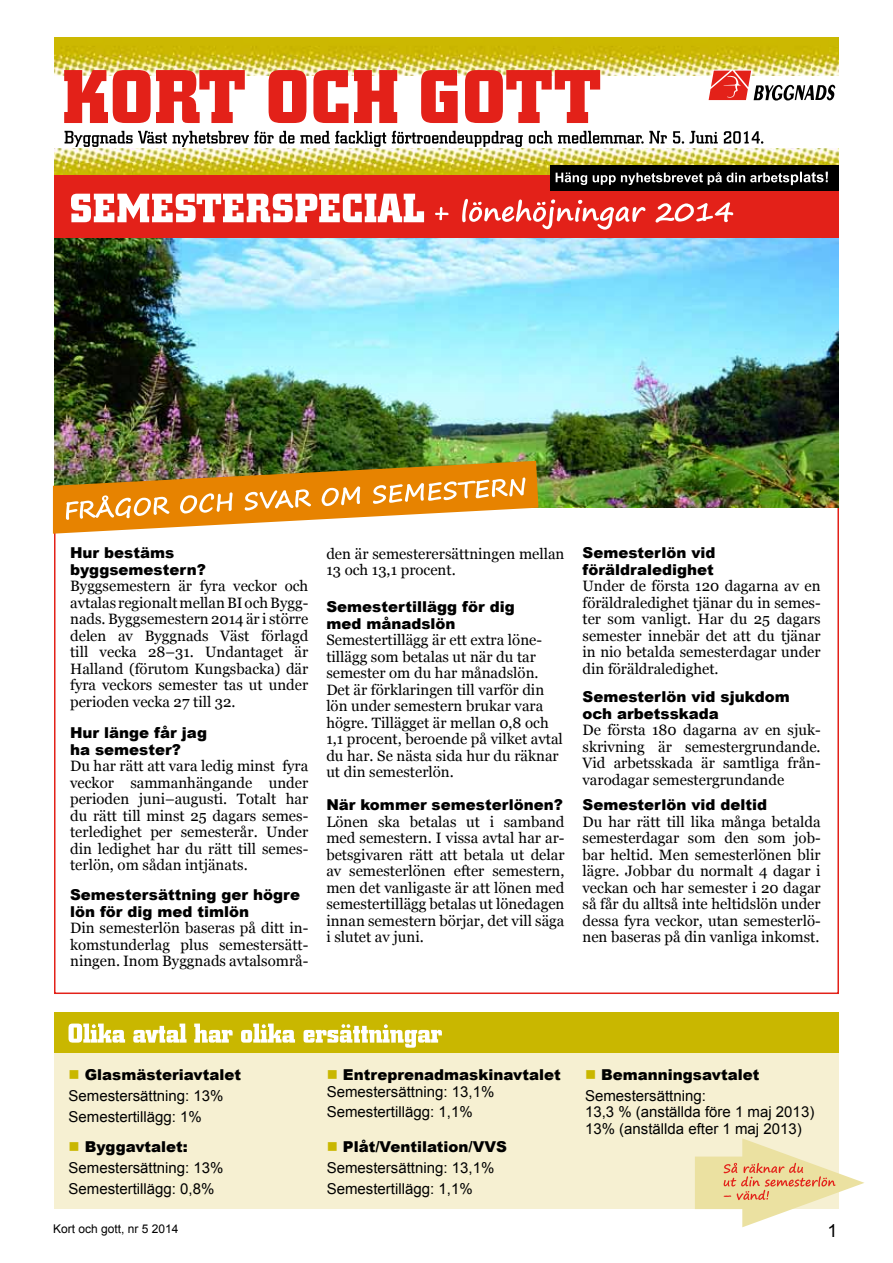
<style>
.page{position:relative;width:893px;height:1263px;background:#fff}
.page>*{position:absolute;margin:0;border:0;box-sizing:border-box;transform-origin:0 0}
.t1{font:18px "Arial";color:#000}
.t2{font:15px/16.5px "Georgia";color:#000;text-align:justify}
.t3{font:900 15px/16.5px "Arial";color:#000}
.t4{font:15px/20.7px "Arial";color:#000}
.t5{font:12px "Arial";color:#000}
.s1{color:#c9b700}
.s2{font-weight:900}
.s3{font-weight:400}
</style>
<div class="page">
<img style="left:54px;top:38px;width:784px;height:37px">
<svg style="left:64px;top:70px;width:536px;height:53px"></svg>
<svg style="left:707px;top:70px;width:128px;height:31px"></svg>
<svg style="left:65px;top:131px;width:698px;height:16px"></svg>
<img style="left:54px;top:149px;width:785px;height:27px">
<div style="left:54px;top:1027px;width:785px;height:182px;background:#f6f0d2"></div>
<div style="left:54px;top:500px;width:785px;height:494px;background:#fff;border:2px solid #e32119"></div>
<img style="left:54px;top:238px;width:785px;height:269px">
<img style="left:53px;top:461px;width:485px;height:73px">
<div style="left:54px;top:1013px;width:785px;height:40px;background:#c9b700"></div>
<svg style="left:69px;top:1023px;width:373px;height:25px"></svg>
<div style="left:54px;top:176px;width:785px;height:62px;background:#e32119"></div>
<svg style="left:71px;top:194px;width:353px;height:28px"></svg>
<svg style="left:435px;top:199px;width:298px;height:31px"></svg>
<div style="left:551px;top:165px;width:288px;height:26px;background:#000"></div>
<svg style="left:556px;top:172px;width:272px;height:13px"></svg>
<div style="left:695px;top:1156px;width:87px;height:53px;background:#ebe1a1"></div>
<svg style="left:724px;top:1138px;width:140px;height:89px"></svg>
<p class="t3" style="left:70px;top:544px;width:137px">Hur bestäms byggsemestern?</p>
<p class="t2" style="left:70px;top:578px;width:240px">Byggsemestern är fyra veckor och avtalas regionalt mellan BI och Bygg&shy;nads. Byggsemestern 2014 är i större delen av Byggnads Väst förlagd till vecka 28–31. Undantaget är Halland (förutom Kungsbacka) där fyra veckors semester tas ut under perioden vecka 27 till 32.</p>
<p class="t3" style="left:70px;top:724px;width:138px">Hur länge får jag ha semester?</p>
<p class="t2" style="left:70px;top:758px;width:240px">Du har rätt att vara ledig minst fyra veckor sammanhängande under perioden juni–augusti. Totalt har du rätt till minst 25 dagars semes&shy;terledighet per semesterår. Under din ledighet har du rätt till semes&shy;terlön, om sådan intjänats.</p>
<p class="t3" style="left:70px;top:886px;width:232px">Semestersättning ger högre lön för dig med timlön</p>
<p class="t2" style="left:70px;top:920px;width:240px">Din semesterlön baseras på ditt in&shy;komstunderlag plus semestersätt&shy;ningen. Inom Byggnads avtalsområ-</p>
<p class="t2" style="left:326px;top:545px;width:240px">den är semesterersättningen mellan<br>13 och 13,1 procent.</p>
<p class="t3" style="left:326px;top:598px;width:190px">Semestertillägg för dig med månadslön</p>
<p class="t2" style="left:326px;top:632px;width:238px;text-align:left">Semestertillägg är ett extra löne&shy;tillägg som betalas ut när du tar semester om du har månadslön.<br>Det är förklaringen till varför din lön under semestern brukar vara högre. Tillägget är mellan 0,8 och<br>1,1 procent, beroende på vilket avtal du har. Se nästa sida hur du räknar ut din semesterlön.</p>
<p class="t3" style="left:326px;top:796px;width:238px">När kommer semesterlönen?</p>
<p class="t2" style="left:326px;top:813px;width:240px">Lönen ska betalas ut i samband med semestern. I vissa avtal har ar&shy;betsgivaren rätt att betala ut delar av semesterlönen efter semestern, men det vanligaste är att lönen med semestertillägg betalas ut lönedagen innan semestern börjar, det vill säga i slutet av juni.</p>
<p class="t3" style="left:582px;top:544px;width:134px">Semesterlön vid föräldraledighet</p>
<p class="t2" style="left:582px;top:578px;width:240px">Under de första 120 dagarna av en föräldraledighet tjänar du in semes&shy;ter som vanligt. Har du 25 dagars semester innebär det att du tjänar in nio betalda semesterdagar under din föräldraledighet.</p>
<p class="t3" style="left:582px;top:688px;width:209px">Semesterlön vid sjukdom och arbetsskada</p>
<p class="t2" style="left:582px;top:722px;width:240px">De första 180 dagarna av en sjuk&shy;skrivning är semestergrundande.<br>Vid arbetsskada är samtliga från&shy;varodagar semestergrundande</p>
<p class="t3" style="left:582px;top:796px;width:186px">Semesterlön vid deltid</p>
<p class="t2" style="left:582px;top:813px;width:240px">Du har rätt till lika många betalda semesterdagar som den som job&shy;bar heltid. Men semesterlönen blir lägre. Jobbar du normalt 4 dagar i veckan och har semester i 20 dagar så får du alltså inte heltidslön under dessa fyra veckor, utan semesterlö&shy;nen baseras på din vanliga inkomst.</p>
<p class="t4" style="left:69px;top:1065px;width:174px"><span class="s1">■</span> <span class="s2">Glasmästeriavtalet<br></span>Semestersättning: 13%<br>Semestertillägg: 1%</p>
<p class="t4" style="left:69px;top:1137px;width:157px"><span class="s1">■</span> <span class="s2">Byggavtalet:<br></span>Semestersättning: 13%<br>Semestertillägg: 0,8%</p>
<p class="t3" style="left:327px;top:1066px;width:235px"><span class="s1">■</span> Entreprenadmaskinavtalet<br><span class="s3">Semestersättning: 13,1%</span></p>
<p class="t4" style="left:327px;top:1102px;width:147px">Semestertillägg: 1,1%</p>
<p class="t4" style="left:327px;top:1137px;width:182px"><span class="s1">■</span> <span class="s2">Plåt/Ventilation/VVS<br></span>Semestersättning: 13,1%<br>Semestertillägg: 1,1%</p>
<p class="t3" style="left:585px;top:1064px;width:176px;line-height:20.7px"><span class="s1">■</span> Bemanningsavtalet<br><span class="s3">Semestersättning:</span></p>
<p class="t4" style="left:585px;top:1104px;width:231px;line-height:16.5px">13,3 % (anställda före 1 maj 2013)<br>13% (anställda efter 1 maj 2013)</p>
<p class="t5" style="left:53px;top:1220px;width:127px">Kort och gott, nr 5 2014</p>
<p class="t1" style="left:827px;top:1219px;width:12px">1</p>
</div>
